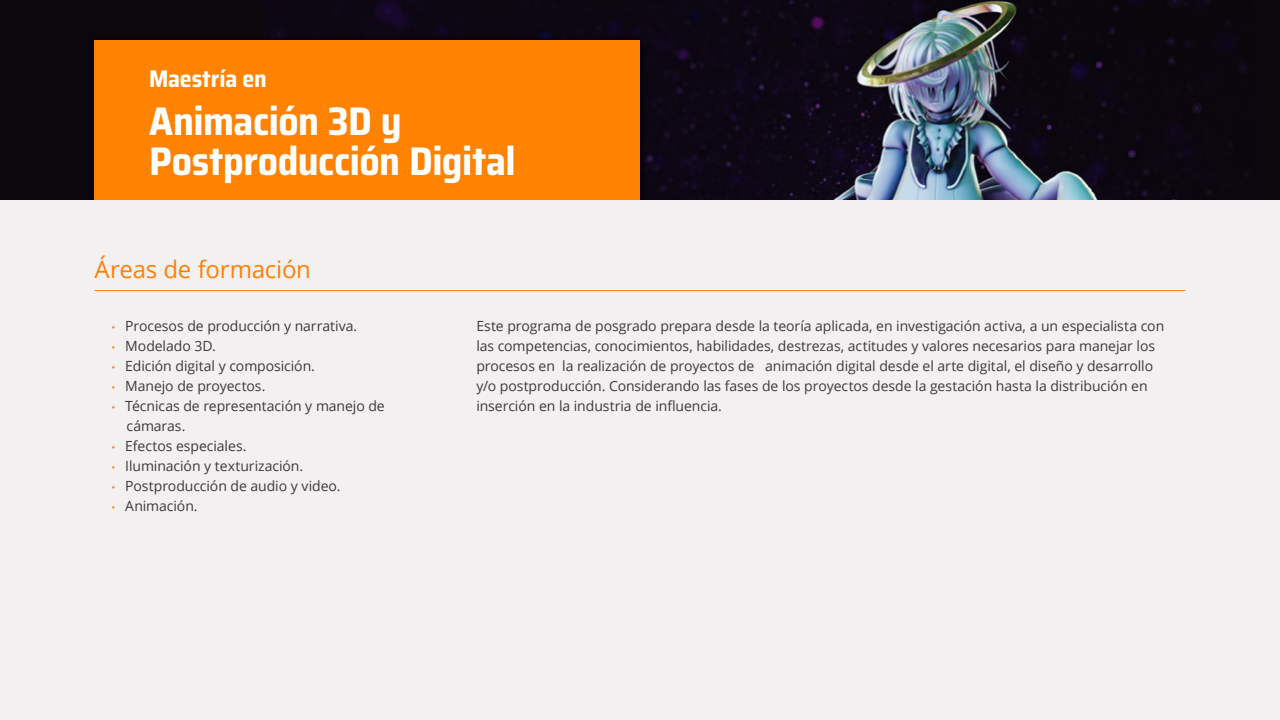
<style>
.page{position:relative;width:1280px;height:720px;background:#fff}
.page>*{position:absolute;margin:0;border:0;box-sizing:border-box;transform-origin:0 0}
.t1{font:700 semi-condensed 40px/40px "Saira";letter-spacing:-.01em;color:#fff}
.Tema{font:24px "Open Sans";letter-spacing:-.01em;color:#ff8006}
.t2{font:700 semi-condensed 24px "Saira";letter-spacing:-.005em;color:#fff}
.Paragraph_Style_1{font:14px/20px "Open Sans";letter-spacing:-.005em;color:#3c3a3b}
.s1{font-size:10px;color:#ff8200}
</style>
<div class="page">
<div style="left:0;top:0;width:1280px;height:200px;background:#0a080d"></div>
<img style="left:273px;top:0;width:976px;height:200px">
<div style="left:88px;top:33px;width:559px;height:174px;background:#09050c"></div>
<div style="left:95px;top:40px;width:545px;height:160px;background:#ff8200"></div>
<div style="left:0;top:200px;width:1280px;height:520px;background:#f3f0f1"></div>
<hr style="left:95px;top:290px;width:1090px;height:1px;background:#ff8006">
<h2 class="t2" style="left:149px;top:61px;width:119px">Maestría en</h2>
<h1 class="t1" style="left:149px;top:101px;width:368px">Animación 3D y<br>Postproducción Digital</h1>
<p class="Tema" style="left:95px;top:253px;width:218px">Áreas de formación</p>
<p class="Paragraph_Style_1" style="left:112px;top:315px;width:247px"><span class="s1">•</span> Procesos de producción y narrativa.</p>
<p class="Paragraph_Style_1" style="left:112px;top:335px;width:106px"><span class="s1">•</span> Modelado 3D.</p>
<p class="Paragraph_Style_1" style="left:112px;top:355px;width:205px"><span class="s1">•</span> Edición digital y composición.</p>
<p class="Paragraph_Style_1" style="left:112px;top:375px;width:155px"><span class="s1">•</span> Manejo de proyectos.</p>
<p class="Paragraph_Style_1" style="left:127px;top:395px;width:260px;text-indent:-15px"><span class="s1">•</span> Técnicas de representación y manejo de cámaras.</p>
<p class="Paragraph_Style_1" style="left:112px;top:435px;width:136px"><span class="s1">•</span> Efectos especiales.</p>
<p class="Paragraph_Style_1" style="left:112px;top:455px;width:193px"><span class="s1">•</span> Iluminación y texturización.</p>
<p class="Paragraph_Style_1" style="left:112px;top:475px;width:230px"><span class="s1">•</span> Postproducción de audio y video.</p>
<p class="Paragraph_Style_1" style="left:112px;top:495px;width:88px"><span class="s1">•</span> Animación.</p>
<p class="Paragraph_Style_1" style="left:476px;top:315px;width:689px">Este programa de posgrado prepara desde la teoría aplicada, en investigación activa, a un especialista con las competencias, conocimientos, habilidades, destrezas, actitudes y valores necesarios para manejar los procesos en la realización de proyectos de animación digital desde el arte digital, el diseño y desarrollo y/o postproducción. Considerando las fases de los proyectos desde la gestación hasta la distribución en inserción en la industria de influencia.</p>
</div>
